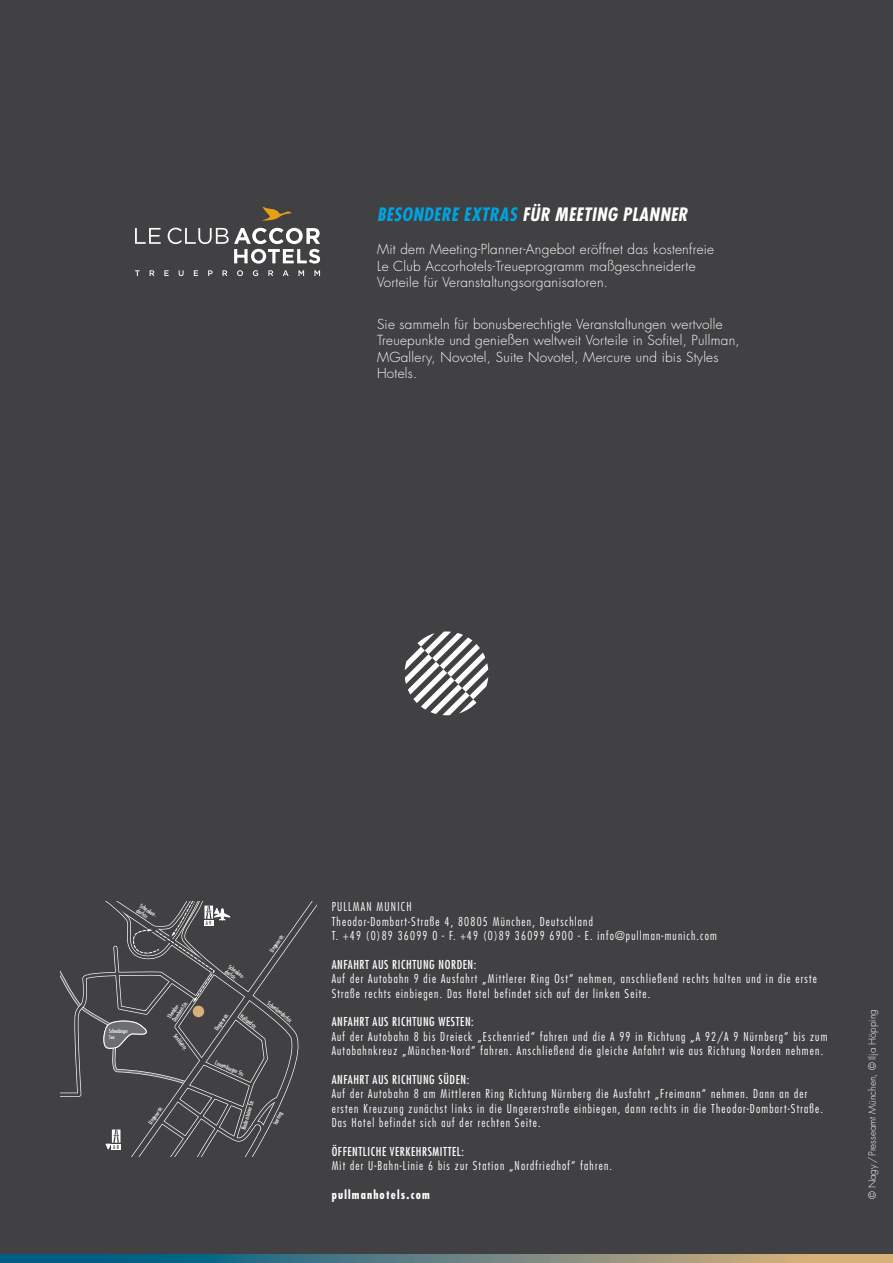
<style>
.page{position:relative;width:893px;height:1263px;background:#414042}
.page>*{position:absolute;margin:0;border:0;box-sizing:border-box;transform-origin:0 0}
.t1{font:italic 700 condensed 18px "Futura Std";letter-spacing:.025em;color:#fff}
.t2{font:italic 700 condensed 18px "Futura Std";color:#00a3e2}
.t3{font:300 13.5px/16.5px "Futura Std";letter-spacing:.02em;color:#fff}
.t4{font:300 condensed 12px/14.4px "Futura Std";letter-spacing:.1em;color:#fff}
.t5{font:condensed 12px "Futura Std";letter-spacing:.05em;color:#fff}
.t6{font:700 condensed 12px "Futura Std";letter-spacing:.1em;color:#fff}
.t7{font:300 9.75px "Futura Std";color:#fff}
.t8{font:condensed 6px/6px "Futura Std";color:#fff}
.t9{font:condensed 5.4px/6.4px "Futura Std";color:#fff;scale:.9 1}
.t10{font:condensed 5.4px "Futura Std";color:#414042}
.s1{color:#00a3e2}
</style>
<div class="page">
<svg style="left:0;top:1254px;width:893px;height:9px;background:#658381"></svg>
<svg style="left:405px;top:631px;width:83px;height:84px"></svg>
<svg style="left:291px;top:901px;width:25px;height:178px"></svg>
<svg style="left:135px;top:228px;width:26px;height:16px"></svg>
<svg style="left:262px;top:207px;width:30px;height:14px"></svg>
<svg style="left:168px;top:228px;width:152px;height:36px"></svg>
<svg style="left:135px;top:270px;width:5px;height:6px"></svg>
<svg style="left:150px;top:270px;width:4px;height:6px"></svg>
<svg style="left:164px;top:270px;width:5px;height:6px"></svg>
<svg style="left:179px;top:270px;width:5px;height:6px"></svg>
<svg style="left:194px;top:270px;width:4px;height:6px"></svg>
<svg style="left:208px;top:270px;width:5px;height:6px"></svg>
<svg style="left:222px;top:270px;width:5px;height:6px"></svg>
<svg style="left:237px;top:270px;width:6px;height:6px"></svg>
<svg style="left:253px;top:270px;width:5px;height:6px"></svg>
<svg style="left:268px;top:270px;width:5px;height:6px"></svg>
<svg style="left:283px;top:270px;width:6px;height:6px"></svg>
<svg style="left:298px;top:270px;width:6px;height:6px"></svg>
<svg style="left:314px;top:270px;width:6px;height:6px"></svg>
<svg style="left:61px;top:901px;width:230px;height:256px"></svg>
<h1 class="t2" style="left:377px;top:203px;width:10px">BESO</h1>
<h1 class="t2" style="left:413px;top:203px;width:21px">NDERE</h1>
<h1 class="t1" style="left:463px;top:203px;width:102px"><span class="s1">EXTRAS</span> FÜR MEET</h1>
<h1 class="t1" style="left:591px;top:203px;width:89px">ING PLANNER</h1>
<p class="t3" style="left:377px;top:241px;width:339px">Mit dem Meeting-Planner-Angebot eröffnet das kostenfreie<br>Le Club Accorhotels-Treueprogramm maßgeschneiderte<br>Vorteile für Veranstaltungsorganisatoren.</p>
<p class="t3" style="left:377px;top:316px;width:364px">Sie sammeln für bonusberechtigte Veranstaltungen wertvolle Treuepunkte und genießen weltweit Vorteile in Sofitel, Pullman, MGallery, Novotel, Suite Novotel, Mercure und ibis Styles Hotels.</p>
<p class="t8" style="left:142px;top:902px;width:22px;rotate:34deg">Schenken&shy;dorfstr.</p>
<p class="t9" style="left:109px;top:1027px;width:22px">Schwabinger<br>See</p>
<p class="t8" style="left:166px;top:1016px;width:25px;rotate:-56deg">Theodor-<br>Dombart-Str.</p>
<p class="t8" style="left:177px;top:1032px;width:20px;rotate:53deg">Soxhletstr.</p>
<p class="t10" style="left:113px;top:1144px;width:7px">A 8</p>
<p class="t8" style="left:147px;top:1121px;width:22px;rotate:-54deg">Ungererstr.</p>
<p class="t10" style="left:206px;top:920px;width:7px">A 9</p>
<p class="t8" style="left:231px;top:964px;width:22px;rotate:35deg">Schenken&shy;dorfstr.</p>
<p class="t8" style="left:268px;top:949px;width:22px;rotate:-54deg">Ungererstr.</p>
<p class="t8" style="left:213px;top:1028px;width:22px;rotate:-54deg">Ungererstr.</p>
<p class="t8" style="left:243px;top:1013px;width:21px;rotate:38deg">Hollandstr.</p>
<p class="t8" style="left:217px;top:1059px;width:33px;rotate:24deg">Luxemburger Str.</p>
<p class="t8" style="left:241px;top:1129px;width:32px;rotate:-74deg">Biedersteiner Str.</p>
<p class="t8" style="left:272px;top:1123px;width:16px;rotate:-65deg">Isarring</p>
<p class="t4" style="left:332px;top:899px;width:387px">PULLMAN MUNICH<br>Theodor-Dombart-Straße 4, 80805 München, Deutschland<br>T. +49 (0)89 36099 0 - F. +49 (0)89 36099 6900 - E. info@pullman-munich.com</p>
<p class="t5" style="left:332px;top:957px;width:76px">AN FAH RT AUS RICHTUN</p>
<p class="t5" style="left:429px;top:957px;width:49px">G NORDEN:</p>
<p class="t4" style="left:332px;top:971px;width:487px">Auf der Autobahn 9 die Ausfahrt „Mittlerer Ring Ost“ nehmen, anschließend rechts halten und in die erste<br>Straße rechts einbiegen. Das Hotel befindet sich auf der linken Seite.</p>
<p class="t5" style="left:332px;top:1015px;width:76px">AN FAH RT AUS RICHTUN</p>
<p class="t5" style="left:429px;top:1015px;width:46px">G WESTEN :</p>
<p class="t4" style="left:332px;top:1029px;width:497px">Auf der Autobahn 8 bis Dreieck „Eschenried“ fahren und die A 99 in Richtung „A 92/A 9 Nürnberg“ bis zum<br>Autobahnkreuz „München-Nord“ fahren. Anschließend die gleiche Anfahrt wie aus Richtung Norden nehmen.</p>
<p class="t5" style="left:332px;top:1072px;width:76px">AN FAH RT AUS RICHTUN</p>
<p class="t5" style="left:429px;top:1072px;width:41px">G SÜDEN:</p>
<p class="t4" style="left:332px;top:1087px;width:493px">Auf der Autobahn 8 am Mittleren Ring Richtung Nürnberg die Ausfahrt „Freimann“ nehmen. Dann an der ersten Kreuzung zunächst links in die Ungererstraße einbiegen, dann rechts in die Theodor-Dombart-Straße.<br>Das Hotel befindet sich auf der rechten Seite.</p>
<p class="t5" style="left:332px;top:1144px;width:22px">ÖFFENTL</p>
<p class="t5" style="left:367px;top:1144px;width:98px">ICHE VERKEH RSMITTEL:</p>
<p class="t4" style="left:332px;top:1159px;width:282px">Mit der U-Bahn-Linie 6 bis zur Station „Nordfriedhof“ fahren.</p>
<p class="t6" style="left:332px;top:1187px;width:100px">pullmanhotels.com</p>
<p class="t7" style="left:866px;top:1199px;width:192px;rotate:-90deg">© Nagy/Presseamt München, © Ilja Höpping</p>
</div>
